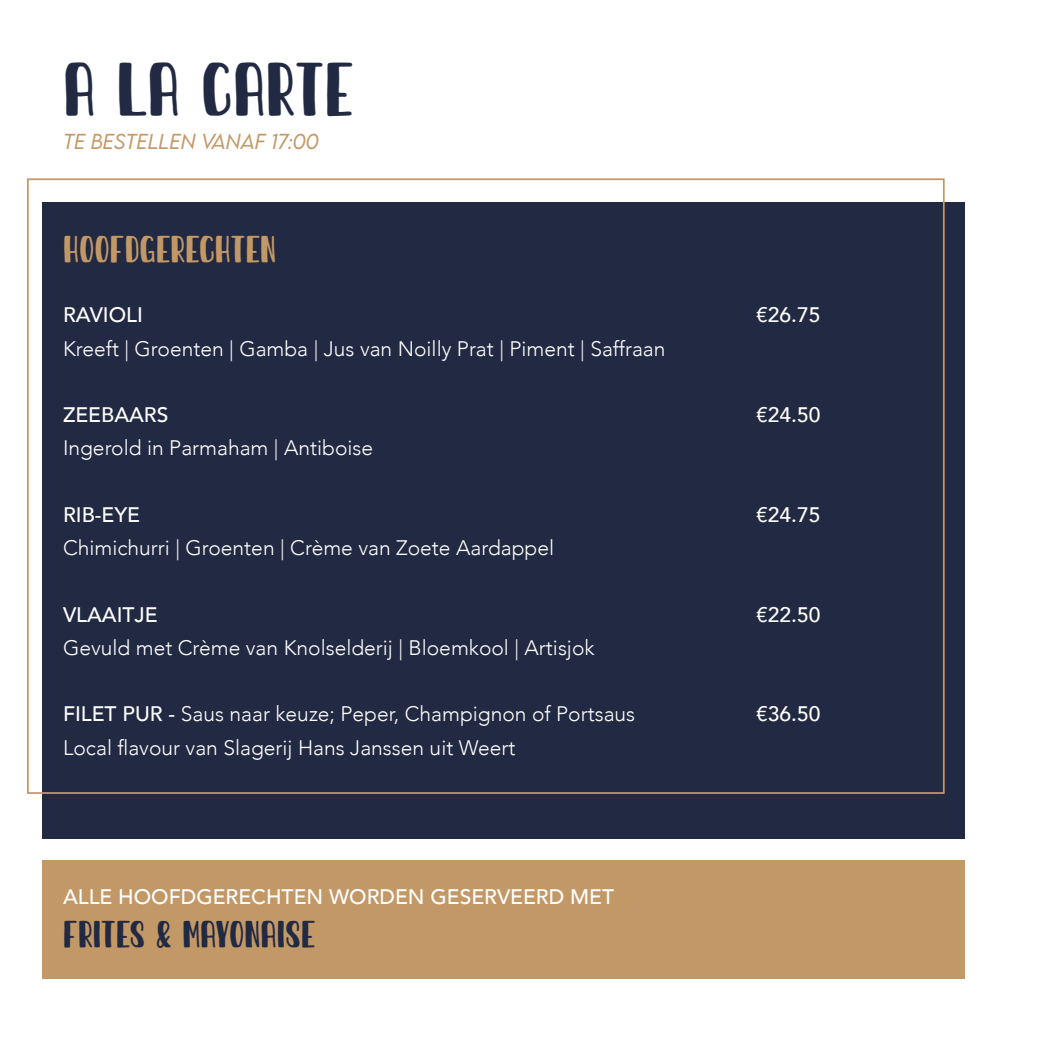
<style>
.page{position:relative;width:1042px;height:1042px;background:#fff}
.page>*{position:absolute;margin:0;border:0;box-sizing:border-box;transform-origin:0 0}
.t1{font:42px "Sunday Best";color:#222a43}
.t2{font:300 21px "Avenir";color:#fff}
.t3{font:500 21px "Avenir";color:#fff}
.t4{font:21px "Sunday Best";color:#222a43}
.t5{font:21px "Sunday Best";color:#c39867}
.t6{font:italic 300 19.25px "LEMONMILK";color:#c39867}
.s1{font-weight:500}
</style>
<div class="page">
<div style="left:42px;top:860px;width:922px;height:119px;background:#c39867"></div>
<div style="left:42px;top:202px;width:922px;height:636px;background:#222a43"></div>
<h1 class="t1" style="left:63px;top:64px;width:293px">A LA CARTE</h1>
<p class="t6" style="left:63px;top:129px;width:257px">TE BESTELLEN VANAF 17:00</p>
<p class="t5" style="left:63px;top:236px;width:214px">HOOFDGERECHTEN</p>
<p class="t3" style="left:63px;top:297px;width:81px">RAVIOLI</p>
<p class="t3" style="left:756px;top:297px;width:66px">€26.75</p>
<p class="t2" style="left:63px;top:336px;width:604px">Kreeft | Groenten | Gamba | Jus van Noilly Prat | Piment | Saffraan</p>
<p class="t3" style="left:63px;top:397px;width:107px">ZEEBAARS</p>
<p class="t3" style="left:756px;top:397px;width:66px">€24.50</p>
<p class="t2" style="left:63px;top:436px;width:312px">Ingerold in Parmaham | Antiboise</p>
<p class="t3" style="left:63px;top:496px;width:79px">RIB-EYE</p>
<p class="t3" style="left:756px;top:496px;width:66px">€24.75</p>
<p class="t2" style="left:63px;top:535px;width:493px">Chimichurri | Groenten | Crème van Zoete Aardappel</p>
<p class="t3" style="left:63px;top:596px;width:96px">VLAAITJE</p>
<p class="t3" style="left:756px;top:596px;width:66px">€22.50</p>
<p class="t2" style="left:63px;top:635px;width:533px">Gevuld met Crème van Knolselderij | Bloemkool | Artisjok</p>
<p class="t2" style="left:63px;top:702px;width:574px"><span class="s1">FILET PUR -</span> Saus naar keuze; Peper, Champignon of Portsaus</p>
<p class="t3" style="left:756px;top:696px;width:66px">€36.50</p>
<p class="t2" style="left:63px;top:735px;width:454px">Local flavour van Slagerij Hans Janssen uit Weert</p>
<p class="t3" style="left:63px;top:879px;width:552px">ALLE HOOFDGERECHTEN WORDEN GESERVEERD MET</p>
<p class="t4" style="left:63px;top:921px;width:254px">FRITES &amp; MAYONAISE</p>
</div>
